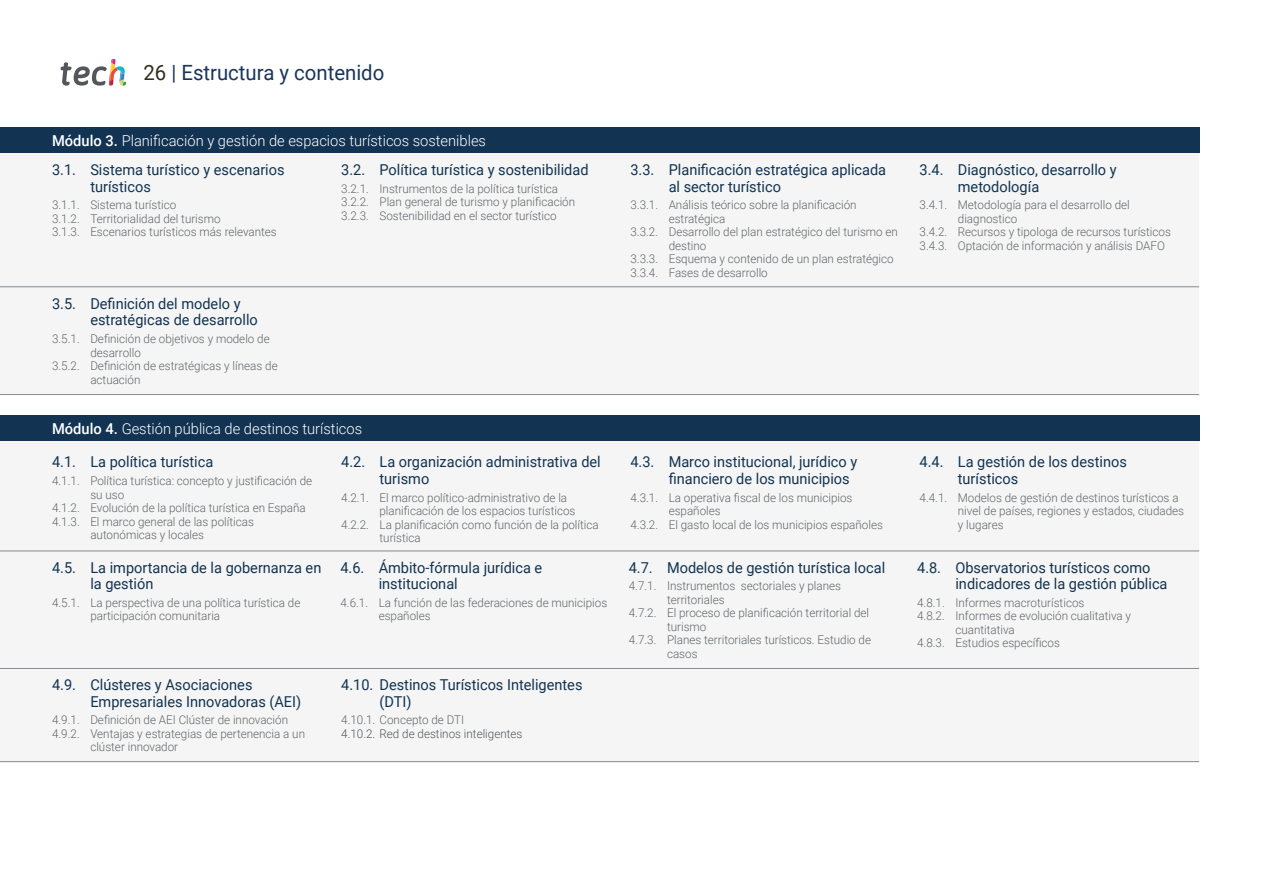
<style>
.page{position:relative;width:1263px;height:893px;background:#fff}
.page>*{position:absolute;margin:0;border:0;box-sizing:border-box;transform-origin:0 0}
.t1{font:21px "Roboto";color:#1a355c}
.t2{font:15px/16.5px "Roboto";color:#123352}
.t3{font:300 15px "Roboto";color:#fff}
.t4{font:300 12px/13.5px "Roboto";color:#61646a}
.t5{font:300 12px "Roboto";color:#52555b}
.s1{color:#312e20}
.s2{font-weight:500}
</style>
<div class="page">
<div style="left:0;top:416px;width:1199px;height:25px;background:#123352"></div>
<div style="left:0;top:441px;width:1199px;height:321px;background:#f4f5f4"></div>
<hr style="left:0;top:761px;width:1199px;height:1px;background:#878a8e">
<hr style="left:0;top:551px;width:1199px;height:1px;background:#878a8e">
<hr style="left:0;top:668px;width:1199px;height:1px;background:#878a8e">
<div style="left:0;top:153px;width:1199px;height:242px;background:#f4f5f4"></div>
<div style="left:0;top:128px;width:1199px;height:25px;background:#123352"></div>
<hr style="left:0;top:394px;width:1199px;height:1px;background:#878a8e">
<hr style="left:0;top:287px;width:1199px;height:1px;background:#878a8e">
<svg style="left:61px;top:59px;width:65px;height:27px"></svg>
<h1 class="t1" style="left:144px;top:57px;width:242px"><span class="s1">26</span> | Estructura y contenido</h1>
<p class="t3" style="left:52px;top:130px;width:435px"><span class="s2">Módulo 3.</span> Planificación y gestión de espacios turísticos sostenibles</p>
<p class="t2" style="left:90px;top:161px;width:196px;text-indent:-38px">3.1. Sistema turístico y escenarios turísticos</p>
<p class="t4" style="left:52px;top:198px;width:226px">3.1.1. Sistema turístico<br>3.1.2. Territorialidad del turismo<br>3.1.3. Escenarios turísticos más relevantes</p>
<p class="t2" style="left:90px;top:295px;width:169px;text-indent:-38px">3.5. Definición del modelo y estratégicas de desarrollo</p>
<p class="t4" style="left:52px;top:332px;width:219px">3.5.1. Definición de objetivos y modelo de</p>
<p class="t4" style="left:90px;top:345px;width:52px">desarrollo</p>
<p class="t4" style="left:52px;top:359px;width:227px">3.5.2. Definición de estratégicas y líneas de</p>
<p class="t4" style="left:90px;top:372px;width:52px">actuación</p>
<p class="t2" style="left:341px;top:161px;width:249px">3.2. Política turística y sostenibilidad</p>
<p class="t4" style="left:341px;top:181px;width:235px">3.2.1. Instrumentos de la política turística<br>3.2.2. Plan general de turismo y planificación<br>3.2.3. Sostenibilidad en el sector turístico</p>
<p class="t3" style="left:52px;top:418px;width:312px"><span class="s2">Módulo 4.</span> Gestión pública de destinos turísticos</p>
<p class="t2" style="left:52px;top:453px;width:163px">4.1. La política turística</p>
<p class="t4" style="left:52px;top:474px;width:262px">4.1.1. Política turística: concepto y justificación de</p>
<p class="t4" style="left:90px;top:487px;width:35px">su uso</p>
<p class="t4" style="left:52px;top:501px;width:255px">4.1.2. Evolución de la política turística en España</p>
<p class="t4" style="left:52px;top:514px;width:203px">4.1.3. El marco general de las políticas</p>
<p class="t4" style="left:90px;top:528px;width:115px">autonómicas y locales</p>
<p class="t2" style="left:90px;top:558px;width:233px;text-indent:-38px">4.5. La importancia de la gobernanza en la gestión</p>
<p class="t4" style="left:90px;top:595px;width:212px;text-indent:-38px">4.5.1. La perspectiva de una política turística de participación comunitaria</p>
<p class="t2" style="left:379px;top:453px;width:223px;text-indent:-38px">4.2. La organización administrativa del turismo</p>
<p class="t4" style="left:341px;top:490px;width:227px">4.2.1. El marco político-administrativo de la</p>
<p class="t4" style="left:379px;top:504px;width:197px">planificación de los espacios turísticos</p>
<p class="t4" style="left:341px;top:517px;width:259px">4.2.2. La planificación como función de la política</p>
<p class="t4" style="left:379px;top:531px;width:43px">turística</p>
<p class="t2" style="left:379px;top:558px;width:165px;text-indent:-38px">4.6. Ámbito-fórmula jurídica e institucional</p>
<p class="t4" style="left:379px;top:595px;width:230px;text-indent:-38px">4.6.1. La función de las federaciones de municipios españoles</p>
<p class="t2" style="left:90px;top:676px;width:212px;text-indent:-38px">4.9. Clústeres y Asociaciones<br>Empresariales Innovadoras (AEI)</p>
<p class="t4" style="left:52px;top:713px;width:237px">4.9.1. Definición de AEI Clúster de innovación</p>
<p class="t4" style="left:52px;top:726px;width:254px">4.9.2. Ventajas y estrategias de pertenencia a un</p>
<p class="t4" style="left:90px;top:740px;width:89px">clúster innovador</p>
<p class="t2" style="left:379px;top:676px;width:204px;text-indent:-38px">4.10. Destinos Turísticos Inteligentes (DTI)</p>
<p class="t4" style="left:341px;top:713px;width:125px">4.10.1. Concepto de DTI</p>
<p class="t5" style="left:341px;top:725px;width:183px">4.10.2. Red de destinos inteligentes</p>
<p class="t2" style="left:669px;top:161px;width:219px;text-indent:-38px">3.3. Planificación estratégica aplicada al sector turístico</p>
<p class="t4" style="left:630px;top:198px;width:228px">3.3.1. Análisis teórico sobre la planificación</p>
<p class="t4" style="left:669px;top:211px;width:58px">estratégica</p>
<p class="t4" style="left:630px;top:225px;width:269px">3.3.2. Desarrollo del plan estratégico del turismo en</p>
<p class="t4" style="left:669px;top:238px;width:39px">destino</p>
<p class="t4" style="left:630px;top:252px;width:265px">3.3.3. Esquema y contenido de un plan estratégico</p>
<p class="t4" style="left:630px;top:265px;width:139px">3.3.4. Fases de desarrollo</p>
<p class="t2" style="left:958px;top:161px;width:160px;text-indent:-38px">3.4. Diagnóstico, desarrollo y metodología</p>
<p class="t4" style="left:919px;top:198px;width:212px">3.4.1. Metodología para el desarrollo del</p>
<p class="t4" style="left:958px;top:211px;width:61px">diagnostico</p>
<p class="t4" style="left:919px;top:225px;width:253px">3.4.2. Recursos y tipologa de recursos turísticos</p>
<p class="t4" style="left:919px;top:238px;width:247px">3.4.3. Optación de información y análisis DAFO</p>
<p class="t2" style="left:669px;top:453px;width:190px;text-indent:-38px">4.3. Marco institucional, jurídico y financiero de los municipios</p>
<p class="t4" style="left:630px;top:490px;width:224px">4.3.1. La operativa fiscal de los municipios</p>
<p class="t4" style="left:669px;top:504px;width:54px">españoles</p>
<p class="t4" style="left:630px;top:517px;width:254px">4.3.2. El gasto local de los municipios españoles</p>
<p class="t2" style="left:629px;top:558px;width:258px">4.7. Modelos de gestión turística local</p>
<p class="t4" style="left:629px;top:579px;width:214px">4.7.1. Instrumentos sectoriales y planes</p>
<p class="t4" style="left:667px;top:592px;width:59px">territoriales</p>
<p class="t4" style="left:629px;top:606px;width:242px">4.7.2. El proceso de planificación territorial del</p>
<p class="t4" style="left:667px;top:619px;width:41px">turismo</p>
<p class="t4" style="left:629px;top:633px;width:244px">4.7.3. Planes territoriales turísticos. Estudio de</p>
<p class="t4" style="left:667px;top:646px;width:32px">casos</p>
<p class="t2" style="left:958px;top:453px;width:170px;text-indent:-38px">4.4. La gestión de los destinos turísticos</p>
<p class="t4" style="left:958px;top:490px;width:228px;text-indent:-38px">4.4.1. Modelos de gestión de destinos turísticos a nivel de países, regiones y estados, ciudades y lugares</p>
<p class="t2" style="left:955px;top:558px;width:214px;text-indent:-38px">4.8. Observatorios turísticos como indicadores de la gestión pública</p>
<p class="t4" style="left:917px;top:595px;width:169px">4.8.1. Informes macroturísticos</p>
<p class="t4" style="left:917px;top:609px;width:215px">4.8.2. Informes de evolución cualitativa y</p>
<p class="t4" style="left:955px;top:622px;width:61px">cuantitativa</p>
<p class="t4" style="left:917px;top:636px;width:144px">4.8.3. Estudios específicos</p>
</div>
